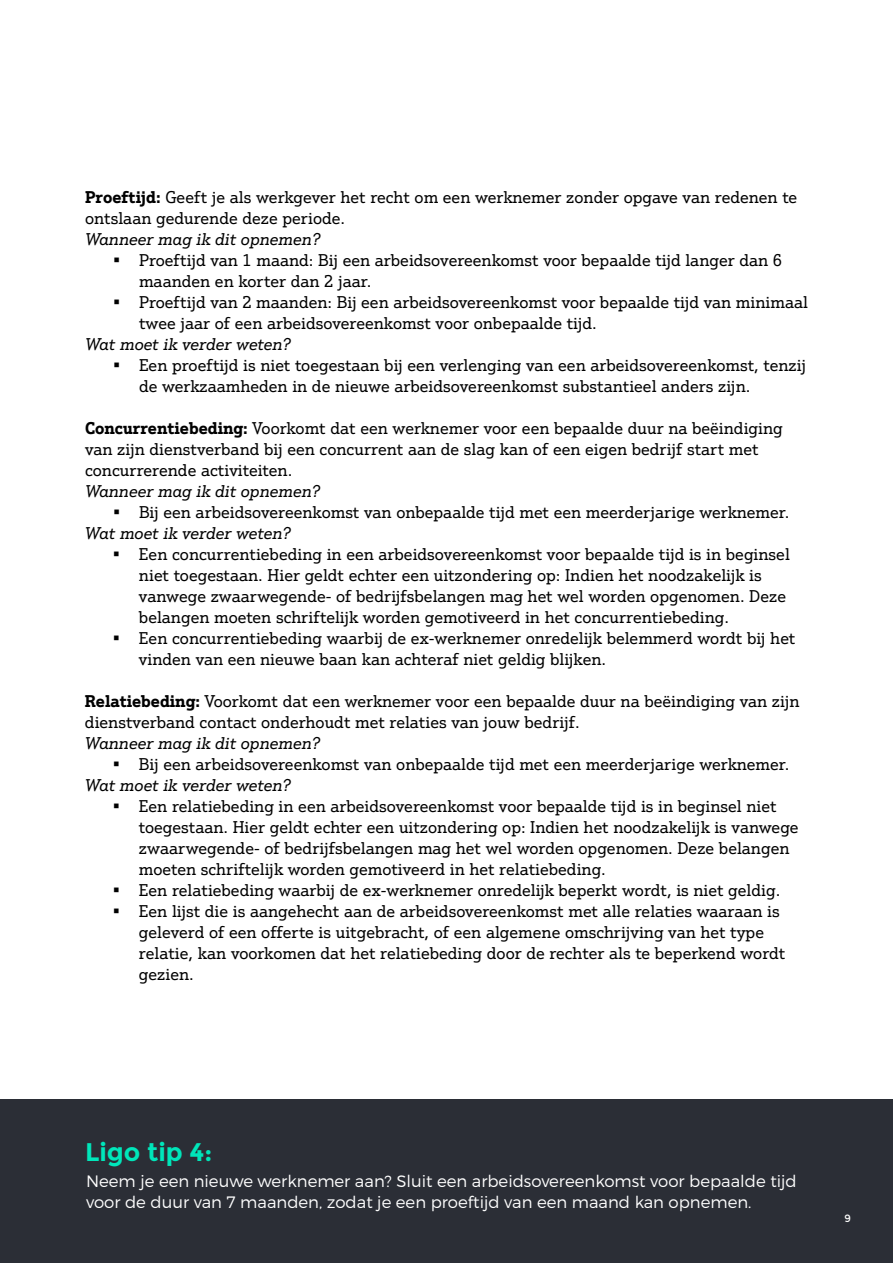
<style>
.page{position:relative;width:893px;height:1263px;background:#fff}
.page>*{position:absolute;margin:0;border:0;box-sizing:border-box;transform-origin:0 0}
.t1{font:700 25.5px "Montserrat";color:#00e6ba}
.t2{font:16.5px/21px "Justus Pro";color:#000}
.t3{font:300 16.5px/21px "Montserrat";color:#fff}
.t4{font:italic 16.5px "Justus Pro";color:#000}
.t5{font:10.5px "Montserrat";color:#fff}
.s1{font-weight:700}
</style>
<div class="page">
<div style="left:0;top:1100px;width:893px;height:163px;background:#2b2e36"></div>
<p class="t2" style="left:85px;top:187px;width:714px"><span class="s1">Proeftijd:</span> Geeft je als werkgever het recht om een werknemer zonder opgave van redenen te ontslaan gedurende deze periode.</p>
<p class="t4" style="left:85px;top:229px;width:237px">Wanneer mag ik dit opnemen?</p>
<p class="t2" style="left:139px;top:250px;width:645px;text-indent:-27px">• Proeftijd van 1 maand: Bij een arbeidsovereenkomst voor bepaalde tijd langer dan 6 maanden en korter dan 2 jaar.</p>
<p class="t2" style="left:139px;top:292px;width:670px;text-indent:-27px">• Proeftijd van 2 maanden: Bij een arbeidsovereenkomst voor bepaalde tijd van minimaal twee jaar of een arbeidsovereenkomst voor onbepaalde tijd.</p>
<p class="t4" style="left:85px;top:334px;width:207px">Wat moet ik verder weten?</p>
<p class="t2" style="left:139px;top:355px;width:669px;text-indent:-27px">• Een proeftijd is niet toegestaan bij een verlenging van een arbeidsovereenkomst, tenzij de werkzaamheden in de nieuwe arbeidsovereenkomst substantieel anders zijn.</p>
<p class="t2" style="left:85px;top:418px;width:699px"><span class="s1">Concurrentiebeding:</span> Voorkomt dat een werknemer voor een bepaalde duur na beëindiging van zijn dienstverband bij een concurrent aan de slag kan of een eigen bedrijf start met concurrerende activiteiten.</p>
<p class="t4" style="left:85px;top:481px;width:237px">Wanneer mag ik dit opnemen?</p>
<p class="t2" style="left:112px;top:502px;width:679px">• Bij een arbeidsovereenkomst van onbepaalde tijd met een meerderjarige werknemer.</p>
<p class="t4" style="left:85px;top:523px;width:207px">Wat moet ik verder weten?</p>
<p class="t2" style="left:139px;top:544px;width:652px;text-indent:-27px">• Een concurrentiebeding in een arbeidsovereenkomst voor bepaalde tijd is in beginsel niet toegestaan. Hier geldt echter een uitzondering op: Indien het noodzakelijk is vanwege zwaarwegende- of bedrijfsbelangen mag het wel worden opgenomen. Deze belangen moeten schriftelijk worden gemotiveerd in het concurrentiebeding.</p>
<p class="t2" style="left:139px;top:628px;width:658px;text-indent:-27px">• Een concurrentiebeding waarbij de ex-werknemer onredelijk belemmerd wordt bij het vinden van een nieuwe baan kan achteraf niet geldig blijken.</p>
<p class="t2" style="left:85px;top:691px;width:716px"><span class="s1">Relatiebeding:</span> Voorkomt dat een werknemer voor een bepaalde duur na beëindiging van zijn dienstverband contact onderhoudt met relaties van jouw bedrijf.</p>
<p class="t4" style="left:85px;top:733px;width:237px">Wanneer mag ik dit opnemen?</p>
<p class="t2" style="left:112px;top:754px;width:679px">• Bij een arbeidsovereenkomst van onbepaalde tijd met een meerderjarige werknemer.</p>
<p class="t4" style="left:85px;top:775px;width:207px">Wat moet ik verder weten?</p>
<p class="t2" style="left:139px;top:796px;width:661px;text-indent:-27px">• Een relatiebeding in een arbeidsovereenkomst voor bepaalde tijd is in beginsel niet toegestaan. Hier geldt echter een uitzondering op: Indien het noodzakelijk is vanwege zwaarwegende- of bedrijfsbelangen mag het wel worden opgenomen. Deze belangen moeten schriftelijk worden gemotiveerd in het relatiebeding.</p>
<p class="t2" style="left:112px;top:880px;width:670px">• Een relatiebeding waarbij de ex-werknemer onredelijk beperkt wordt, is niet geldig.</p>
<p class="t2" style="left:139px;top:901px;width:648px;text-indent:-27px">• Een lijst die is aangehecht aan de arbeidsovereenkomst met alle relaties waaraan is geleverd of een offerte is uitgebracht, of een algemene omschrijving van het type relatie, kan voorkomen dat het relatiebeding door de rechter als te beperkend wordt gezien.</p>
<h1 class="t1" style="left:85px;top:1136px;width:129px">Ligo tip 4:</h1>
<p class="t3" style="left:86px;top:1170px;width:712px">Neem je een nieuwe werknemer aan? Sluit een arbeidsovereenkomst voor bepaalde tijd voor de duur van 7 maanden, zodat je een proeftijd van een maand kan opnemen.</p>
<p class="t5" style="left:845px;top:1212px;width:8px">9</p>
</div>
